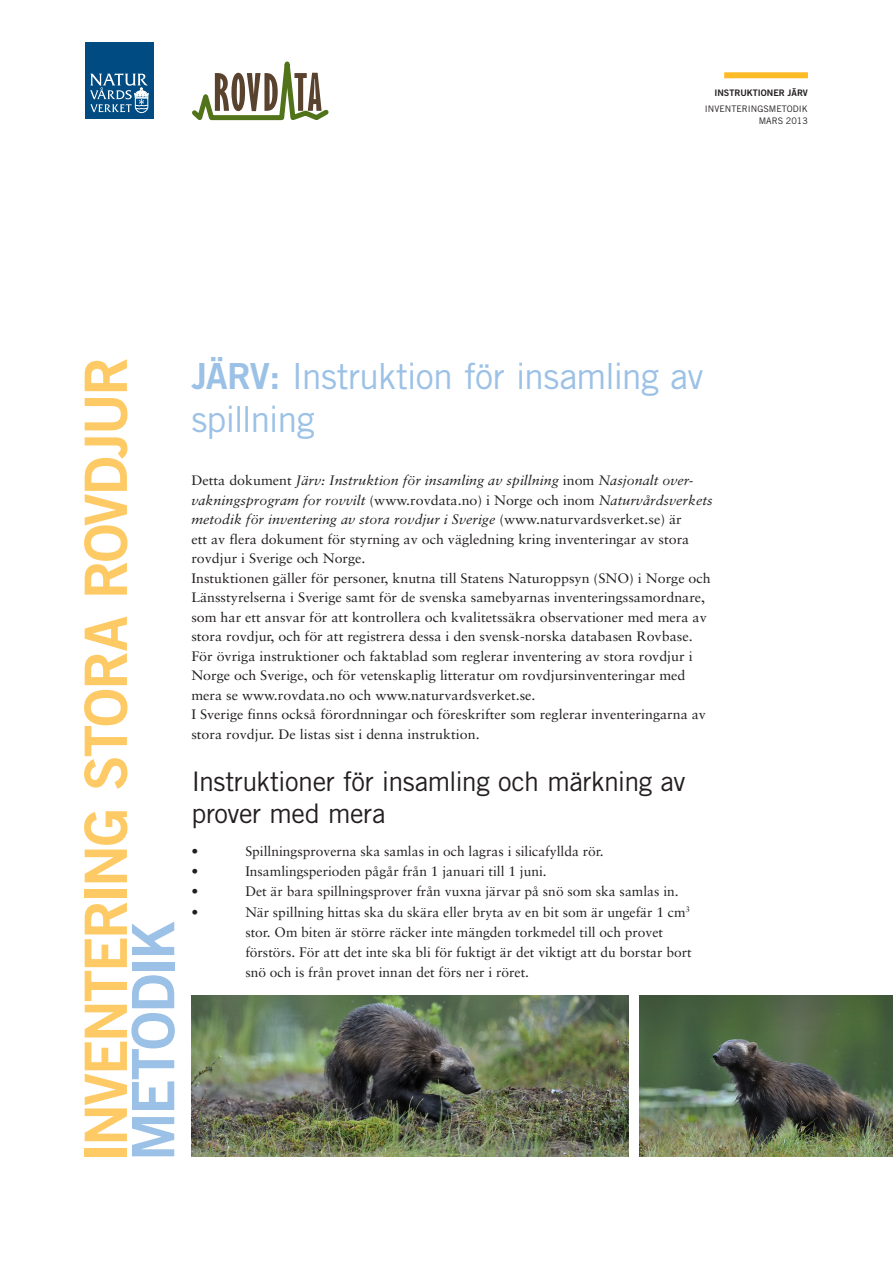
<style>
.page{position:relative;width:893px;height:1263px;background:#fff}
.page>*{position:absolute;margin:0;border:0;box-sizing:border-box;transform-origin:0 0}
.t1{font:58.5px "Trade Gothic Bold Two";letter-spacing:-.04em;color:#feca65}
.t2{font:58.5px "Trade Gothic Bold Two";letter-spacing:-.04em;color:#9cc1e6}
.Sid_1_Rubrik{font:36px/43.2px "Trade Gothic";letter-spacing:-.025em;color:#9cc1e6}
.Rubrik_Nivå_1{font:27px/32.4px "Trade Gothic";letter-spacing:-.02em;color:#231f20}
.Brödtext{font:13.8px/20.2px "Sabon";color:#231f20}
.Brödtext-2{font:13.65px/19.5px "Sabon";color:#231f20;scale:1.04 1}
.t3{font:9px/12px "Trade Gothic";color:#231f20;text-align:right}
.t4{font:9px "Trade Gothic Bold Two";color:#231f20}
.s1{font-family:"Trade Gothic Bold Two"}
.s2{font-style:italic}
</style>
<div class="page">
<div style="left:85px;top:43px;width:68px;height:76px;background:#004b81"></div>
<svg style="left:90px;top:74px;width:59px;height:39px"></svg>
<div style="left:724px;top:72px;width:84px;height:6px;background:#fdbb28"></div>
<svg style="left:192px;top:61px;width:137px;height:59px"></svg>
<img style="left:191px;top:996px;width:437px;height:161px">
<img style="left:640px;top:996px;width:253px;height:161px">
<p class="t4" style="left:714px;top:87px;width:95px">INSTRUKTIONER JÄRV</p>
<p class="t3" style="left:705px;top:102px;width:105px">INVENTERINGSMETODIK<br>MARS 2013</p>
<p class="t1" style="left:70px;top:1162px;width:807px;rotate:-90deg">INVENTERING STORA ROVDJUR</p>
<p class="t2" style="left:117px;top:1161px;width:242px;rotate:-90deg">METODIK</p>
<p class="Sid_1_Rubrik" style="left:191px;top:354px;width:513px"><span class="s1">JÄRV:</span> Instruktion för insamling av spillning</p>
<p class="Brödtext-2" style="left:191px;top:471px;width:503px">Detta dokument <span class="s2">Järv: Instruktion för insamling av spillning</span> inom <span class="s2">Nasjonalt over&shy;vakningsprogram for rovvilt</span> (www.rovdata.no) i Norge och inom <span class="s2">Naturvårdsverkets metodik för inventering av stora rovdjur i Sverige</span> (www.naturvardsverket.se) är<br>ett av flera dokument för styrning av och vägledning kring inventeringar av stora rovdjur i Sverige och Norge.</p>
<p class="Brödtext-2" style="left:191px;top:568px;width:501px">Instuktionen gäller för personer, knutna till Statens Naturoppsyn (SNO) i Norge och Länsstyrelserna i Sverige samt för de svenska samebyarnas inventeringssamordnare, som har ett ansvar för att kontrollera och kvalitetssäkra observationer med mera av stora rovdjur, och för att registrera dessa i den svensk-norska databasen Rovbase.<br>För övriga instruktioner och faktablad som reglerar inventering av stora rovdjur i Norge och Sverige, och för vetenskaplig litteratur om rovdjursinventeringar med mera se www.rovdata.no och www.naturvardsverket.se.<br>I Sverige finns också förordnningar och föreskrifter som reglerar inventeringarna av stora rovdjur. De listas sist i denna instruktion.</p>
<p class="Rubrik_Nivå_1" style="left:191px;top:764px;width:496px">Instruktioner för insamling och märkning av prover med mera</p>
<p class="Brödtext" style="left:191px;top:841px;width:8px">•</p>
<p class="Brödtext" style="left:245px;top:841px;width:360px">Spillningsproverna ska samlas in och lagras i silicafyllda rör.</p>
<p class="Brödtext" style="left:191px;top:861px;width:8px">•</p>
<p class="Brödtext" style="left:245px;top:861px;width:303px">Insamlingsperioden pågår från 1 januari till 1 juni.</p>
<p class="Brödtext" style="left:191px;top:881px;width:8px">•</p>
<p class="Brödtext" style="left:245px;top:881px;width:435px">Det är bara spillningsprover från vuxna järvar på snö som ska samlas in.</p>
<p class="Brödtext" style="left:191px;top:902px;width:8px">•</p>
<p class="Brödtext" style="left:245px;top:902px;width:448px">När spillning hittas ska du skära eller bryta av en bit som är ungefär 1 cm<sup>3 </sup>stor. Om biten är större räcker inte mängden torkmedel till och provet förstörs. För att det inte ska bli för fuktigt är det viktigt att du borstar bort snö och is från provet innan det förs ner i röret.</p>
</div>
